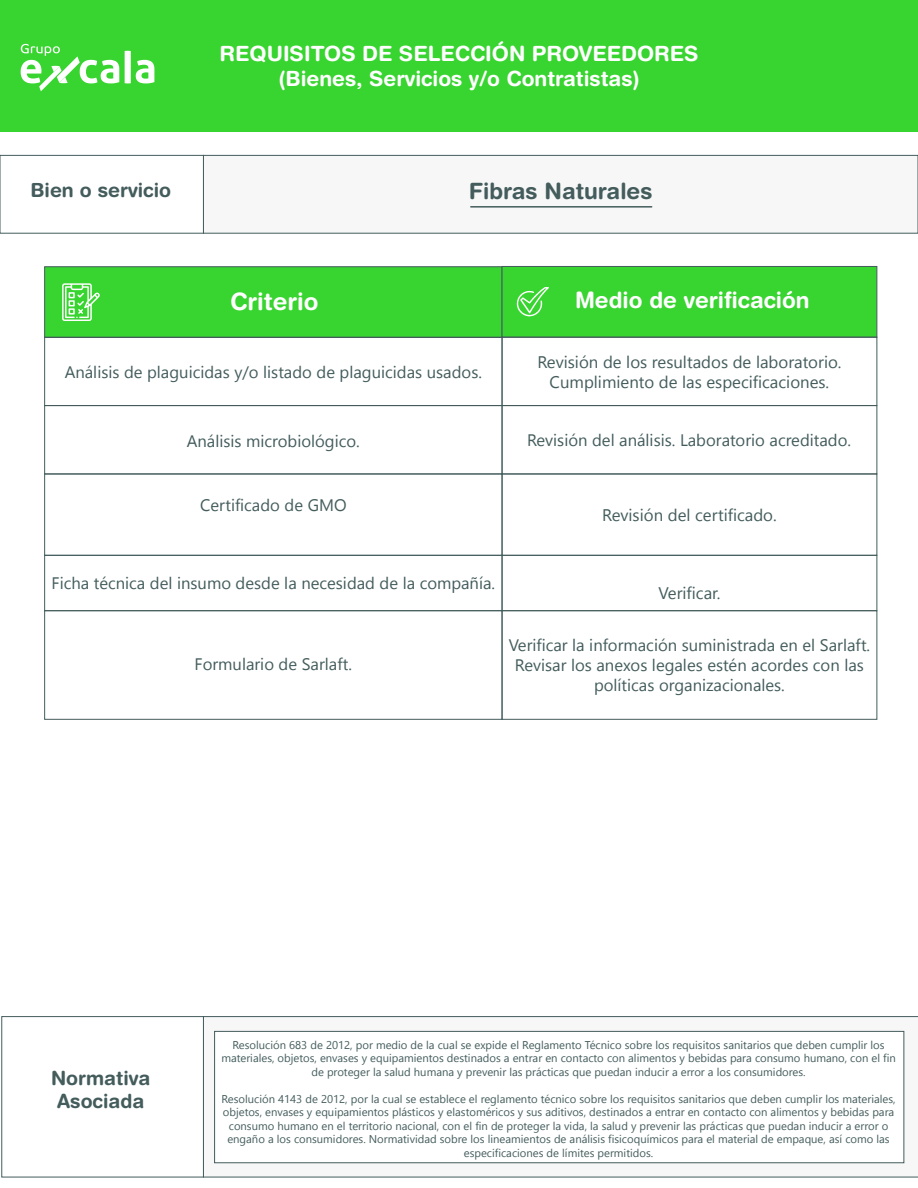
<style>
.page{position:relative;width:918px;height:1188px;background:#fff}
.page>*{position:absolute;margin:0;border:0;box-sizing:border-box;transform-origin:0 0}
.t1{font:700 24px "Helvetica Rounded LT Std";color:#fff}
.t2{font:700 22.5px "Helvetica Rounded LT Std";color:#fff}
.t3{font:700 22.5px "Helvetica Rounded LT Std";color:#445c5c}
.t4{font:700 21px/25.2px "Helvetica Rounded LT Std";color:#fff;text-align:center}
.t5{font:700 19.5px/23.4px "Helvetica Rounded LT Std";color:#445c5c;text-align:center}
.t6{font:16.8px/20.1px "Nirmala UI";color:#445c5c;text-align:center}
.t7{font:16.65px/20px "Nirmala UI";color:#445c5c;text-align:center}
.t8{font:11.25px/13.5px "Nirmala UI";color:#445c5c;text-align:center}
</style>
<div class="page">
<div style="left:0;top:0;width:918px;height:132px;background:#38d430"></div>
<svg style="left:125px;top:51px;width:29px;height:32px"></svg>
<svg style="left:21px;top:44px;width:98px;height:47px"></svg>
<div style="left:44px;top:266px;width:458px;height:72px;background:#38d430;border:1px solid #445c5c"></div>
<div style="left:502px;top:266px;width:375px;height:72px;background:#38d430;border:1px solid #445c5c"></div>
<div style="left:44px;top:337px;width:458px;height:69px;border:1px solid #445c5c"></div>
<div style="left:502px;top:337px;width:375px;height:69px;border:1px solid #445c5c"></div>
<div style="left:44px;top:405px;width:458px;height:69px;border:1px solid #445c5c"></div>
<div style="left:502px;top:405px;width:375px;height:69px;border:1px solid #445c5c"></div>
<div style="left:44px;top:474px;width:458px;height:82px;border:1px solid #445c5c"></div>
<div style="left:502px;top:474px;width:375px;height:82px;border:1px solid #445c5c"></div>
<div style="left:44px;top:555px;width:458px;height:56px;border:1px solid #445c5c"></div>
<div style="left:502px;top:555px;width:375px;height:56px;border:1px solid #445c5c"></div>
<div style="left:44px;top:610px;width:458px;height:110px;border:1px solid #445c5c"></div>
<div style="left:502px;top:610px;width:375px;height:110px;border:1px solid #445c5c"></div>
<div style="left:0;top:155px;width:204px;height:79px;border:1px solid #445c5c"></div>
<div style="left:203px;top:155px;width:715px;height:78px;background:#f7f7f7"></div>
<div style="left:203px;top:155px;width:715px;height:79px;border:1px solid #445c5c"></div>
<div style="left:1px;top:1016px;width:203px;height:161px;border:1px solid #445c5c"></div>
<svg style="left:203px;top:1016px;width:715px;height:161px"></svg>
<svg style="left:62px;top:283px;width:38px;height:38px"></svg>
<svg style="left:516px;top:287px;width:33px;height:29px"></svg>
<hr style="left:471px;top:206px;width:181px;height:2px;background:#445c5c">
<div style="left:214px;top:1031px;width:690px;height:132px;background:#fff;border:1px solid #445c5c"></div>
<h3 class="t4" style="left:220px;top:40px;width:481px">REQUISITOS DE SELECCIÓN PROVEEDORES (Bienes, Servicios y/o Contratistas)</h3>
<h3 class="t5" style="left:31px;top:178px;width:142px">Bien o servicio</h3>
<h2 class="t3" style="left:469px;top:178px;width:185px">Fibras Naturales</h2>
<h1 class="t1" style="left:230px;top:287px;width:90px">Criterio</h1>
<h2 class="t2" style="left:575px;top:286px;width:236px">Medio de verificación</h2>
<h3 class="t7" style="left:65px;top:361px;width:419px">Análisis de plaguicidas y/o listado de plaguicidas usados.</h3>
<h3 class="t6" style="left:537px;top:350px;width:306px">Revisión de los resultados de laboratorio.<br>Cumplimiento de las especificaciones.</h3>
<h3 class="t7" style="left:187px;top:430px;width:175px">Análisis microbiológico.</h3>
<h3 class="t7" style="left:527px;top:429px;width:326px">Revisión del análisis. Laboratorio acreditado.</h3>
<h3 class="t7" style="left:200px;top:494px;width:148px">Certificado de GMO</h3>
<h3 class="t6" style="left:602px;top:504px;width:176px">Revisión del certificado.</h3>
<h3 class="t7" style="left:52px;top:572px;width:445px">Ficha técnica del insumo desde la necesidad de la compañía.</h3>
<h3 class="t6" style="left:659px;top:582px;width:63px">Verificar.</h3>
<h3 class="t7" style="left:195px;top:653px;width:159px">Formulario de Sarlaft.</h3>
<h3 class="t7" style="left:509px;top:634px;width:363px">Verificar la información suministrada en el Sarlaft.<br>Revisar los anexos legales estén acordes con las políticas organizacionales.</h3>
<h3 class="t5" style="left:51px;top:1066px;width:101px">Normativa<br>Asociada</h3>
<p class="t8" style="left:221px;top:1037px;width:676px">Resolución 683 de 2012, por medio de la cual se expide el Reglamento Técnico sobre los requisitos sanitarios que deben cumplir los materiales, objetos, envases y equipamientos destinados a entrar en contacto con alimentos y bebidas para consumo humano, con el fin de proteger la salud humana y prevenir las prácticas que puedan inducir a error a los consumidores.</p>
<p class="t8" style="left:221px;top:1091px;width:676px">Resolución 4143 de 2012, por la cual se establece el reglamento técnico sobre los requisitos sanitarios que deben cumplir los materiales, objetos, envases y equipamientos plásticos y elastoméricos y sus aditivos, destinados a entrar en contacto con alimentos y bebidas para consumo humano en el territorio nacional, con el fin de proteger la vida, la salud y prevenir las prácticas que puedan inducir a error o engaño a los consumidores. Normatividad sobre los lineamientos de análisis fisicoquímicos para el material de empaque, así como las especificaciones de límites permitidos.</p>
</div>
